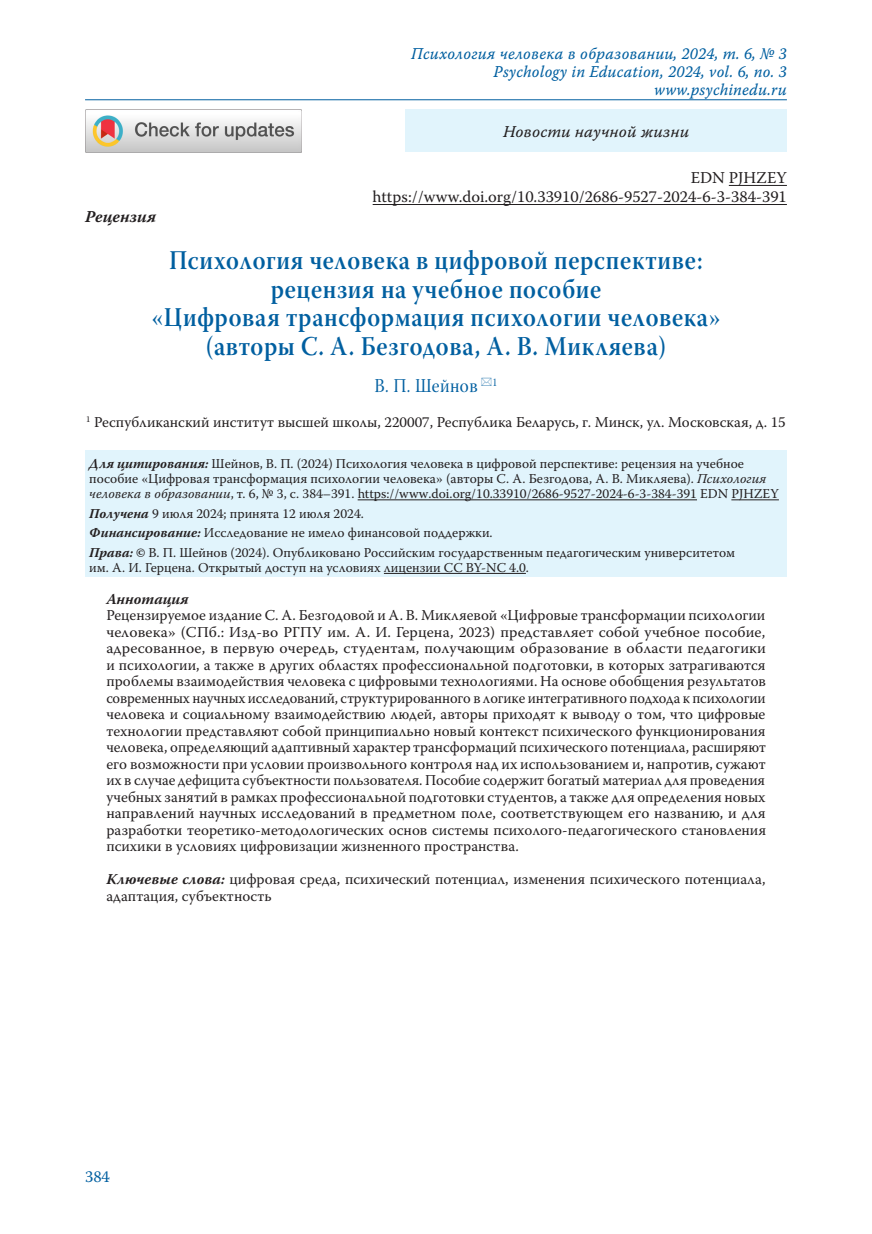
<style>
.page{position:relative;width:872px;height:1234px;background:#fff}
.page>*{position:absolute;margin:0;border:0;box-sizing:border-box;transform-origin:0 0}
.Заголовок_1{font:27px/28.5px "Warnock Pro Semibold Subh";letter-spacing:.025em;color:#005fa0;text-align:center;scale:.9 1}
.Заголовок_2{font:19.5px "Warnock Pro Subh";letter-spacing:.025em;color:#005fa0;scale:.9 1}
.t1{font:16.5px/18px "Warnock Pro It Capt";letter-spacing:.01em;color:#005fa0;text-align:right;scale:.95 1}
.Body{font:16.5px "Warnock Pro";color:#231f20}
.t2{font:16.5px "Warnock Pro It Capt";color:#231f20}
.Body-2{font:italic 700 16.5px "Warnock Pro";letter-spacing:.005em;color:#231f20}
.t3{font:16.5px "Warnock Pro";color:#005fa0}
.Annotation{font:15px/16.5px "Warnock Pro";color:#231f20;text-align:justify}
.Affiliation{font:15px "Warnock Pro";color:#231f20}
.Annotation-2{font:italic 700 15px "Warnock Pro";color:#231f20}
.Affiliation_info{font:13.5px/15px "Warnock Pro";color:#231f20}
.s1{font-weight:700;font-style:italic}
.s2{font-style:italic}
.s3{font-weight:700}
</style>
<div class="page">
<hr style="left:85px;top:99px;width:702px;height:1px;background:#005fa0">
<hr style="left:729px;top:185px;width:58px;height:1px;background:#231f20">
<hr style="left:373px;top:204px;width:414px;height:1px;background:#231f20">
<div style="left:85px;top:450px;width:702px;height:126px;background:#e1f4fc"></div>
<hr style="left:358px;top:499px;width:339px;height:1px;background:#231f20">
<hr style="left:731px;top:499px;width:48px;height:1px;background:#231f20">
<hr style="left:384px;top:573px;width:142px;height:1px;background:#231f20">
<div style="left:405px;top:109px;width:382px;height:43px;background:#e1f4fc"></div>
<img style="left:85px;top:109px;width:217px;height:43px">
<p class="t1" style="left:411px;top:44px;width:397px">Психология человека в образовании, 2024, т. 6, № 3<br>Psychology in Education, 2024, vol. 6, no. 3 www.psychinedu.ru</p>
<p class="t2" style="left:503px;top:121px;width:188px">Новости научной жизни</p>
<p class="Body" style="left:690px;top:168px;width:98px">EDN PJHZEY</p>
<p class="Body" style="left:373px;top:187px;width:416px">https://www.doi.org/10.33910/2686-9527-2024-6-3-384-391</p>
<p class="Body-2" style="left:85px;top:206px;width:73px">Рецензия</p>
<p class="Заголовок_1" style="left:151px;top:245px;width:634px">Психология человека в цифровой перспективе: рецензия на учебное пособие<br>«Цифровая трансформация психологии человека» (авторы С. А. Безгодова, А. В. Микляева)</p>
<p class="Заголовок_2" style="left:374px;top:375px;width:138px">В. П. Шейнов <sup>1</sup></p>
<p class="Affiliation" style="left:86px;top:412px;width:701px"><sup>1</sup> Республиканский институт высшей школы, 220007, Республика Беларусь, г. Минск, ул. Московская, д. 15</p>
<p class="Affiliation_info" style="left:89px;top:456px;width:691px"><span class="s1">Для цитирования:</span> Шейнов, В. П. (2024) Психология человека в цифровой перспективе: рецензия на учебное пособие «Цифровая трансформация психологии человека» (авторы С. А. Безгодова, А. В. Микляева). <span class="s2">Психология человека в образовании</span>, т. 6, № 3, с. 384–391. https://www.doi.org/10.33910/2686-9527-2024-6-3-384-391 EDN PJHZEY</p>
<p class="Affiliation_info" style="left:89px;top:505px;width:276px"><span class="s1">Получена</span> 9 июля 2024; принята 12 июля 2024.</p>
<p class="Affiliation_info" style="left:89px;top:525px;width:405px"><span class="s1">Финансирование:</span> Исследование не имело финансовой поддержки.</p>
<p class="Affiliation_info" style="left:89px;top:544px;width:647px"><span class="s1">Права:</span> <span class="s3">©</span> В. П. Шейнов (2024). Опубликовано Российским государственным педагогическим университетом им. А. И. Герцена. Открытый доступ на условиях лицензии CC BY-NC 4.0.</p>
<p class="Annotation-2" style="left:106px;top:589px;width:84px">Аннотация</p>
<p class="Annotation" style="left:106px;top:606px;width:661px">Рецензируемое издание С. А. Безгодовой и А. В. Микляевой «Цифровые трансформации психологии человека» (СПб.: Изд-во РГПУ им. А. И. Герцена, 2023) представляет собой учебное пособие, адресованное, в первую очередь, студентам, получающим образование в области педагогики и психологии, а также в других областях профессиональной подготовки, в которых затрагиваются проблемы взаимодействия человека с цифровыми технологиями. На основе обобщения результатов современных научных исследований, структурированного в логике интегративного подхода к психологии человека и социальному взаимодействию людей, авторы приходят к выводу о том, что цифровые технологии представляют собой принципиально новый контекст психического функционирования человека, определяющий адаптивный характер трансформаций психического потенциала, расширяют его возможности при условии произвольного контроля над их использованием и, напротив, сужают их в случае дефицита субъектности пользователя. Пособие содержит богатый материал для проведения учебных занятий в рамках профессиональной подготовки студентов, а также для определения новых направлений научных исследований в предметном поле, соответствующем его названию, и для разработки теоретико-методологических основ системы психолого-педагогического становления психики в условиях цифровизации жизненного пространства.</p>
<p class="Annotation" style="left:106px;top:870px;width:661px"><span class="s1">Ключевые слова:</span> цифровая среда, психический потенциал, изменения психического потенциала, адаптация, субъектность</p>
<p class="t3" style="left:85px;top:1166px;width:26px">384</p>
</div>
